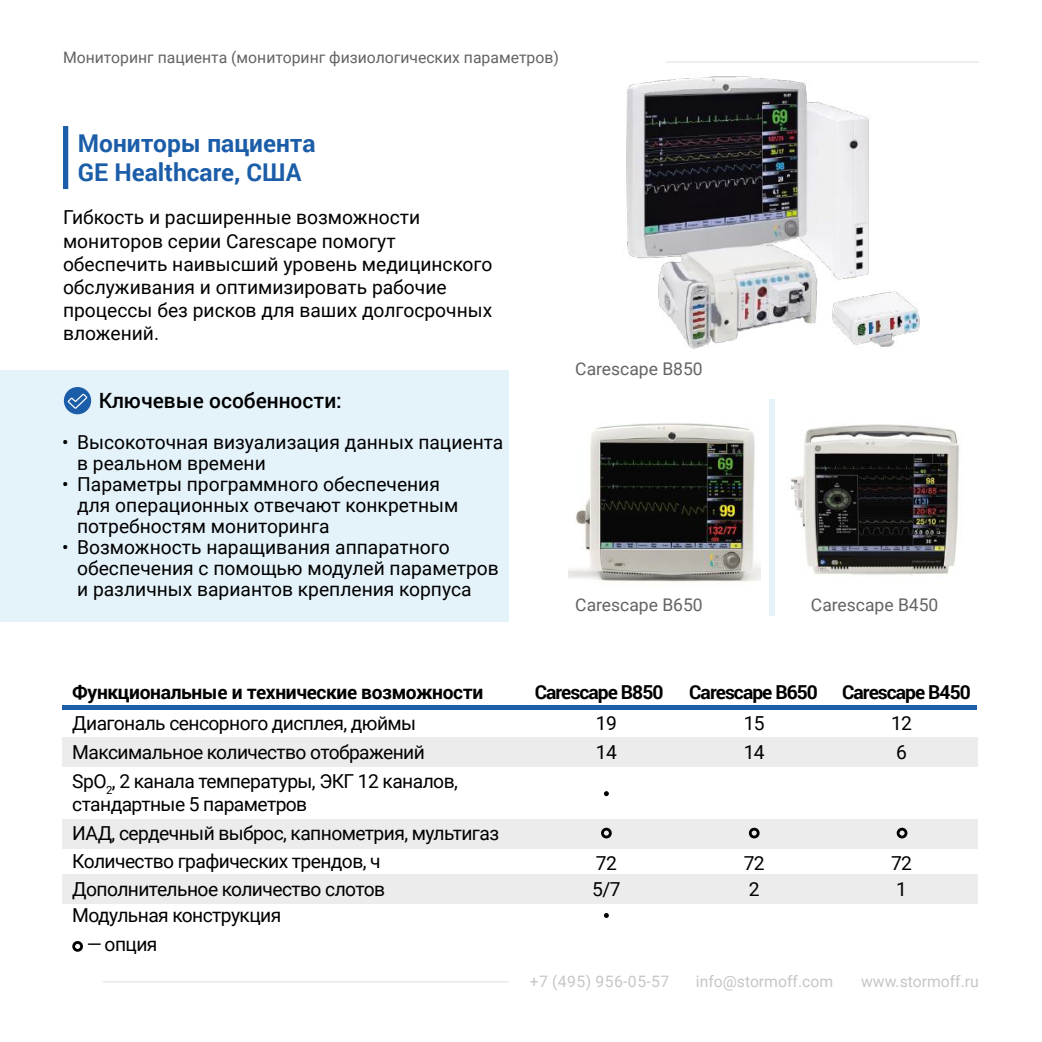
<style>
.page{position:relative;width:1042px;height:1042px;background:#fff}
.page>*{position:absolute;margin:0;border:0;box-sizing:border-box;transform-origin:0 0}
.t1{font:700 24.5px/29.8px "Roboto";color:#1b5da8}
.t2{font:500 21px "Roboto";color:#000}
.t3{font:19.25px/23.1px "Roboto";color:#000}
.t4{font:19.25px/22.8px "Roboto";letter-spacing:-.03em;color:#000}
.t5{font:700 19.25px "Roboto";letter-spacing:-.045em;color:#000}
.t6{font:700 19.25px "Roboto";letter-spacing:-.02em;color:#000}
.t7{font:17.5px "Roboto";color:#636362}
.t8{font:15.75px "Roboto";color:#636362}
.t9{font:15.75px "Roboto";color:#c6c6c5}
.t10{font:15.75px "Roboto";letter-spacing:.035em;color:#c6c6c5}
</style>
<div class="page">
<hr style="left:103px;top:981px;width:405px;height:1px;background:#ececec">
<div style="left:63px;top:126px;width:5px;height:63px;background:#1b5da8"></div>
<div style="left:0;top:370px;width:508px;height:251px;background:#e4f2fa"></div>
<hr style="left:665px;top:61px;width:314px;height:2px;background:#ececec">
<div style="left:64px;top:387px;width:27px;height:27px;background:#1b5da8;border-radius:50%"></div>
<svg style="left:67px;top:393px;width:21px;height:17px"></svg>
<div style="left:770px;top:399px;width:5px;height:216px;background:#e4f2fa"></div>
<img style="left:626px;top:76px;width:294px;height:273px">
<img style="left:568px;top:423px;width:193px;height:160px">
<img style="left:790px;top:424px;width:170px;height:151px">
<div style="left:62px;top:737px;width:915px;height:30px;background:#ececec"></div>
<div style="left:62px;top:705px;width:914px;height:5px;background:#1c5ea9"></div>
<svg style="left:604px;top:791px;width:5px;height:5px"></svg>
<div style="left:62px;top:819px;width:915px;height:29px;background:#ececec"></div>
<div style="left:601px;top:828px;width:11px;height:10px;border:3px solid #000;border-radius:50%"></div>
<div style="left:749px;top:828px;width:10px;height:10px;border:3px solid #000;border-radius:50%"></div>
<div style="left:896px;top:828px;width:11px;height:10px;border:3px solid #000;border-radius:50%"></div>
<div style="left:62px;top:874px;width:915px;height:30px;background:#ececec"></div>
<svg style="left:604px;top:913px;width:5px;height:5px"></svg>
<div style="left:72px;top:941px;width:11px;height:11px;border:3px solid #000;border-radius:50%"></div>
<p class="t8" style="left:63px;top:46px;width:497px">Мониторинг пациента (мониторинг физиологических параметров)</p>
<p class="t1" style="left:78px;top:127px;width:239px">Мониторы пациента<br>GE Healthcare, США</p>
<p class="t3" style="left:63px;top:205px;width:431px">Гибкость и расширенные возможности мониторов серии Carescape помогут обеспечить наивысший уровень медицинского обслуживания и оптимизировать рабочие процессы без рисков для ваших долгосрочных вложений.</p>
<p class="t2" style="left:99px;top:386px;width:245px">Ключевые особенности:</p>
<p class="t3" style="left:77px;top:431px;width:428px;line-height:21px;text-indent:-15px">• Высокоточная визуализация данных пациента в реальном времени</p>
<p class="t3" style="left:77px;top:473px;width:383px;line-height:21px;text-indent:-15px">• Параметры программного обеспечения для операционных отвечают конкретным потребностям мониторинга</p>
<p class="t3" style="left:77px;top:536px;width:423px;line-height:21px;text-indent:-15px">• Возможность наращивания аппаратного обеспечения с помощью модулей параметров и различных вариантов крепления корпуса</p>
<p class="t7" style="left:575px;top:357px;width:129px">Carescape B850</p>
<p class="t7" style="left:575px;top:593px;width:129px">Carescape B650</p>
<p class="t7" style="left:811px;top:593px;width:129px">Carescape B450</p>
<p class="t6" style="left:72px;top:678px;width:412px">Функциональные и технические возможности</p>
<p class="t5" style="left:535px;top:678px;width:130px">Carescape B850</p>
<p class="t5" style="left:689px;top:678px;width:130px">Carescape B650</p>
<p class="t5" style="left:842px;top:678px;width:130px">Carescape B450</p>
<p class="t4" style="left:72px;top:711px;width:345px">Диагональ сенсорного дисплея, дюймы</p>
<p class="t4" style="left:72px;top:740px;width:354px">Максимальное количество отображений</p>
<p class="t4" style="left:72px;top:769px;width:387px">SpO<sub>2</sub>, 2 канала температуры, ЭКГ 12 каналов, стандартные 5 параметров</p>
<p class="t4" style="left:72px;top:819px;width:428px;line-height:28px">ИАД, сердечный выброс, капнометрия, мультигаз<br>Количество графических трендов, ч</p>
<p class="t3" style="left:596px;top:711px;width:23px">19</p>
<p class="t3" style="left:744px;top:711px;width:23px">15</p>
<p class="t3" style="left:891px;top:711px;width:23px">12</p>
<p class="t3" style="left:596px;top:740px;width:23px">14</p>
<p class="t3" style="left:744px;top:740px;width:23px">14</p>
<p class="t3" style="left:896px;top:740px;width:12px">6</p>
<p class="t3" style="left:596px;top:850px;width:23px">72</p>
<p class="t3" style="left:744px;top:850px;width:23px">72</p>
<p class="t3" style="left:891px;top:850px;width:23px">72</p>
<p class="t4" style="left:72px;top:877px;width:314px">Дополнительное количество слотов</p>
<p class="t3" style="left:592px;top:876px;width:30px">5/7</p>
<p class="t3" style="left:749px;top:876px;width:12px">2</p>
<p class="t3" style="left:896px;top:876px;width:12px">1</p>
<p class="t4" style="left:72px;top:903px;width:210px">Модульная конструкция</p>
<p class="t3" style="left:87px;top:932px;width:72px">— опция</p>
<p class="t10" style="left:530px;top:970px;width:141px">+7 (495) 956-05-57</p>
<p class="t9" style="left:696px;top:970px;width:139px">info@stormoff.com</p>
<p class="t9" style="left:861px;top:970px;width:119px">www.stormoff.ru</p>
</div>
